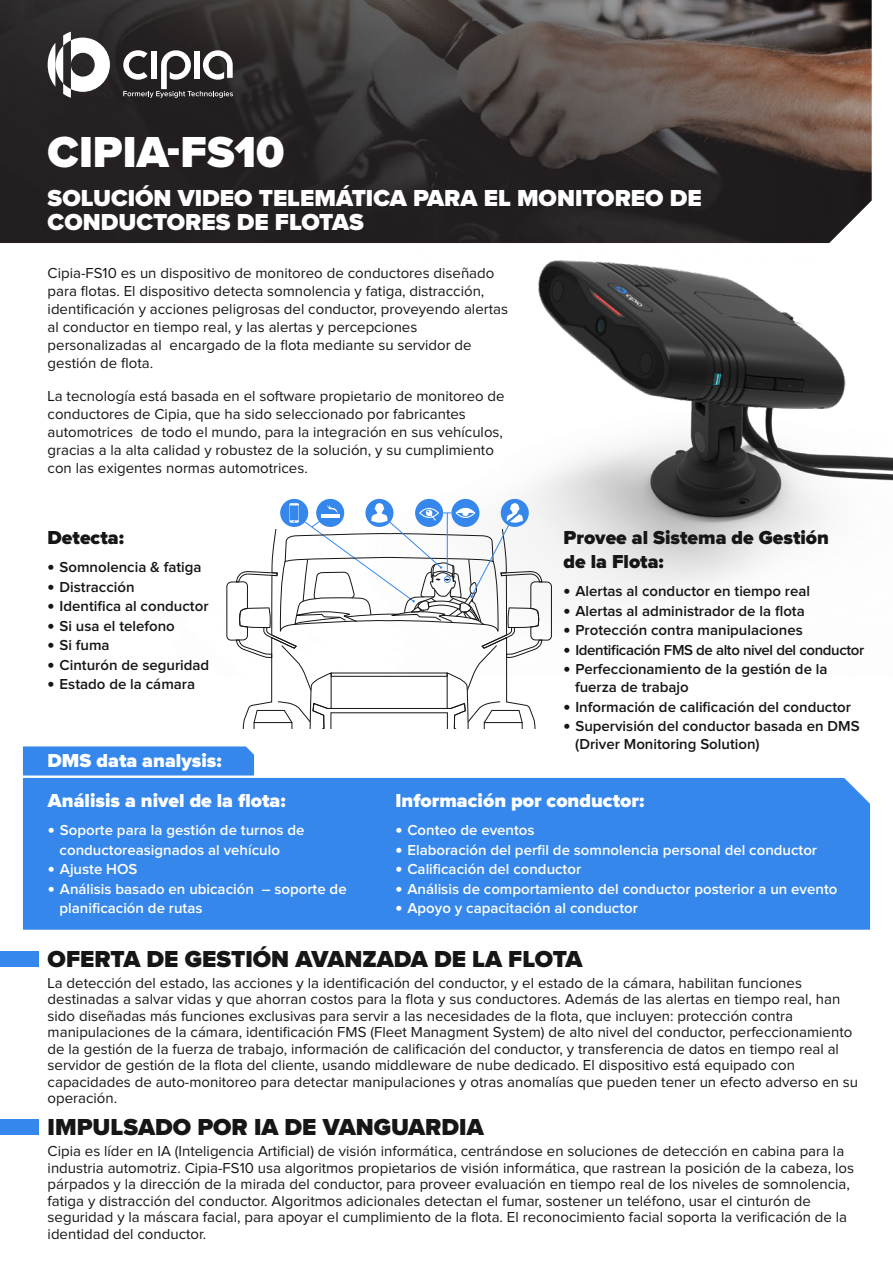
<style>
.page{position:relative;width:893px;height:1263px;background:#fff}
.page>*{position:absolute;margin:0;border:0;box-sizing:border-box;transform-origin:0 0}
.t1{font:900 45px "Proxima Nova";color:#fff}
.t2{font:900 24px/24px "Proxima Nova";color:#fff}
.t3{font:900 24px "Proxima Nova";color:#161616}
.t4{font:900 19.5px "Proxima Nova";color:#fff}
.t5{font:900 19.5px/23.4px "Proxima Nova";color:#161616}
.t6{font:15px/16.5px "Proxima Nova";color:#161616}
.t7{font:600 15px/18px "Proxima Nova";color:#161616}
.t8{font:600 15px/19.5px "Proxima Nova";color:#fff}
.t9{font:600 15px "Proxima Nova";letter-spacing:-.025em;color:#161616}
.s1{font-weight:900;font-size:19.5px}
.s2{color:#fff}
</style>
<div class="page">
<img style="left:284px;top:260px;width:609px;height:336px">
<img style="left:0;top:0;width:872px;height:243px">
<div style="left:0;top:951px;width:38px;height:16px;background:#3587eb"></div>
<div style="left:0;top:1119px;width:38px;height:16px;background:#3587eb"></div>
<svg style="left:48px;top:32px;width:62px;height:66px"></svg>
<svg style="left:123px;top:50px;width:110px;height:48px"></svg>
<div style="left:501px;top:499px;width:28px;height:28px;background:#3587eb;border-radius:50%"></div>
<div style="left:280px;top:499px;width:28px;height:28px;background:#3587eb;border-radius:50%"></div>
<div style="left:316px;top:499px;width:28px;height:28px;background:#3587eb;border-radius:50%"></div>
<div style="left:415px;top:499px;width:28px;height:28px;background:#3587eb;border-radius:50%"></div>
<div style="left:451px;top:499px;width:28px;height:28px;background:#3587eb;border-radius:50%"></div>
<div style="left:365px;top:499px;width:28px;height:28px;background:#3587eb;border-radius:50%"></div>
<svg style="left:226px;top:503px;width:326px;height:225px"></svg>
<div style="left:23px;top:746px;width:231px;height:29px;background:#3587eb"></div>
<div style="left:23px;top:778px;width:847px;height:152px;background:#3587eb"></div>
<h1 class="t1" style="left:48px;top:118px;width:238px">CIPIA-FS10</h1>
<h2 class="t2" style="left:48px;top:186px;width:656px">SOLUCIÓN VIDEO TELEMÁTICA PARA EL MONITOREO DE<br>CONDUCTORES DE FLOTAS</h2>
<p class="t6" style="left:48px;top:265px;width:462px;line-height:18px">Cipia-FS10 es un dispositivo de monitoreo de conductores diseñado para flotas. El dispositivo detecta somnolencia y fatiga, distracción, identificación y acciones peligrosas del conductor, proveyendo alertas al conductor en tiempo real, y las alertas y percepciones personalizadas al encargado de la flota mediante su servidor de gestión de flota.</p>
<p class="t6" style="left:48px;top:388px;width:459px;line-height:18px">La tecnología está basada en el software propietario de monitoreo de conductores de Cipia, que ha sido seleccionado por fabricantes automotrices de todo el mundo, para la integración en sus vehículos, gracias a la alta calidad y robustez de la solución, y su cumplimiento con las exigentes normas automotrices.</p>
<h3 class="t5" style="left:48px;top:526px;width:78px">Detecta:</h3>
<p class="t7" style="left:48px;top:559px;width:156px"><span class="s1">•</span> Somnolencia &amp; fatiga</p>
<p class="t7" style="left:48px;top:578px;width:89px"><span class="s1">•</span> Distracción</p>
<p class="t7" style="left:48px;top:598px;width:162px"><span class="s1">•</span> Identifica al conductor</p>
<p class="t7" style="left:48px;top:617px;width:129px"><span class="s1">•</span> Si usa el telefono</p>
<p class="t7" style="left:48px;top:637px;width:64px"><span class="s1">•</span> Si fuma</p>
<p class="t7" style="left:48px;top:656px;width:163px"><span class="s1">•</span> Cinturón de seguridad</p>
<p class="t7" style="left:48px;top:676px;width:149px"><span class="s1">•</span> Estado de la cámara</p>
<h3 class="t4" style="left:48px;top:746px;width:175px">DMS data analysis:</h3>
<h3 class="t5" style="left:563px;top:526px;width:267px">Provee al Sistema de Gestión de la Flota:</h3>
<p class="t7" style="left:563px;top:583px;width:248px"><span class="s1">•</span> Alertas al conductor en tiempo real</p>
<p class="t7" style="left:563px;top:602px;width:243px"><span class="s1">•</span> Alertas al administrador de la flota</p>
<p class="t7" style="left:563px;top:622px;width:241px"><span class="s1">•</span> Protección contra manipulaciones</p>
<p class="t9" style="left:563px;top:641px;width:302px"><span class="s1">•</span> Identificación FMS de alto nivel del conductor</p>
<p class="t7" style="left:575px;top:661px;width:254px;text-indent:-12px"><span class="s1">•</span> Perfeccionamiento de la gestión de la fuerza de trabajo</p>
<p class="t7" style="left:563px;top:698px;width:289px"><span class="s1">•</span> Información de calificación del conductor</p>
<p class="t7" style="left:563px;top:718px;width:298px"><span class="s1">•</span> Supervisión del conductor basada en DMS <span class="s2">@</span>(Driver Monitoring Solution)</p>
<h3 class="t4" style="left:48px;top:786px;width:239px">Análisis a nivel de la flota:</h3>
<p class="t8" style="left:60px;top:821px;width:246px;text-indent:-12px"><span class="s1">•</span> Soporte para la gestión de turnos de conductoreasignados al vehículo</p>
<p class="t8" style="left:48px;top:860px;width:91px"><span class="s1">•</span> Ajuste HOS</p>
<p class="t8" style="left:60px;top:879px;width:289px;text-indent:-12px"><span class="s1">•</span> Análisis basado en ubicación – soporte de planificación de rutas</p>
<h3 class="t4" style="left:395px;top:786px;width:250px">Información por conductor:</h3>
<p class="t8" style="left:395px;top:821px;width:141px"><span class="s1">•</span> Conteo de eventos</p>
<p class="t8" style="left:395px;top:840px;width:423px"><span class="s1">•</span> Elaboración del perfil de somnolencia personal del conductor</p>
<p class="t8" style="left:395px;top:860px;width:187px"><span class="s1">•</span> Calificación del conductor</p>
<p class="t8" style="left:395px;top:879px;width:443px"><span class="s1">•</span> Análisis de comportamiento del conductor posterior a un evento</p>
<p class="t8" style="left:395px;top:899px;width:244px"><span class="s1">•</span> Apoyo y capacitación al conductor</p>
<h2 class="t3" style="left:48px;top:941px;width:536px">OFERTA DE GESTIÓN AVANZADA DE LA FLOTA</h2>
<p class="t6" style="left:48px;top:975px;width:812px">La detección del estado, las acciones y la identificación del conductor, y el estado de la cámara, habilitan funciones destinadas a salvar vidas y que ahorran costos para la flota y sus conductores. Además de las alertas en tiempo real, han sido diseñadas más funciones exclusivas para servir a las necesidades de la flota, que incluyen: protección contra manipulaciones de la cámara, identificación FMS (Fleet Managment System) de alto nivel del conductor, perfeccionamiento de la gestión de la fuerza de trabajo, información de calificación del conductor, y transferencia de datos en tiempo real al servidor de gestión de la flota del cliente, usando middleware de nube dedicado. El dispositivo está equipado con capacidades de auto-monitoreo para detectar manipulaciones y otras anomalías que pueden tener un efecto adverso en su operación.</p>
<h2 class="t3" style="left:48px;top:1109px;width:438px">IMPULSADO POR IA DE VANGUARDIA</h2>
<p class="t6" style="left:48px;top:1143px;width:808px">Cipia es líder en IA (Inteligencia Artificial) de visión informática, centrándose en soluciones de detección en cabina para la industria automotriz. Cipia-FS10 usa algoritmos propietarios de visión informática, que rastrean la posición de la cabeza, los párpados y la dirección de la mirada del conductor, para proveer evaluación en tiempo real de los niveles de somnolencia, fatiga y distracción del conductor. Algoritmos adicionales detectan el fumar, sostener un teléfono, usar el cinturón de seguridad y la máscara facial, para apoyar el cumplimiento de la flota. El reconocimiento facial soporta la verificación de la identidad del conductor.</p>
</div>
